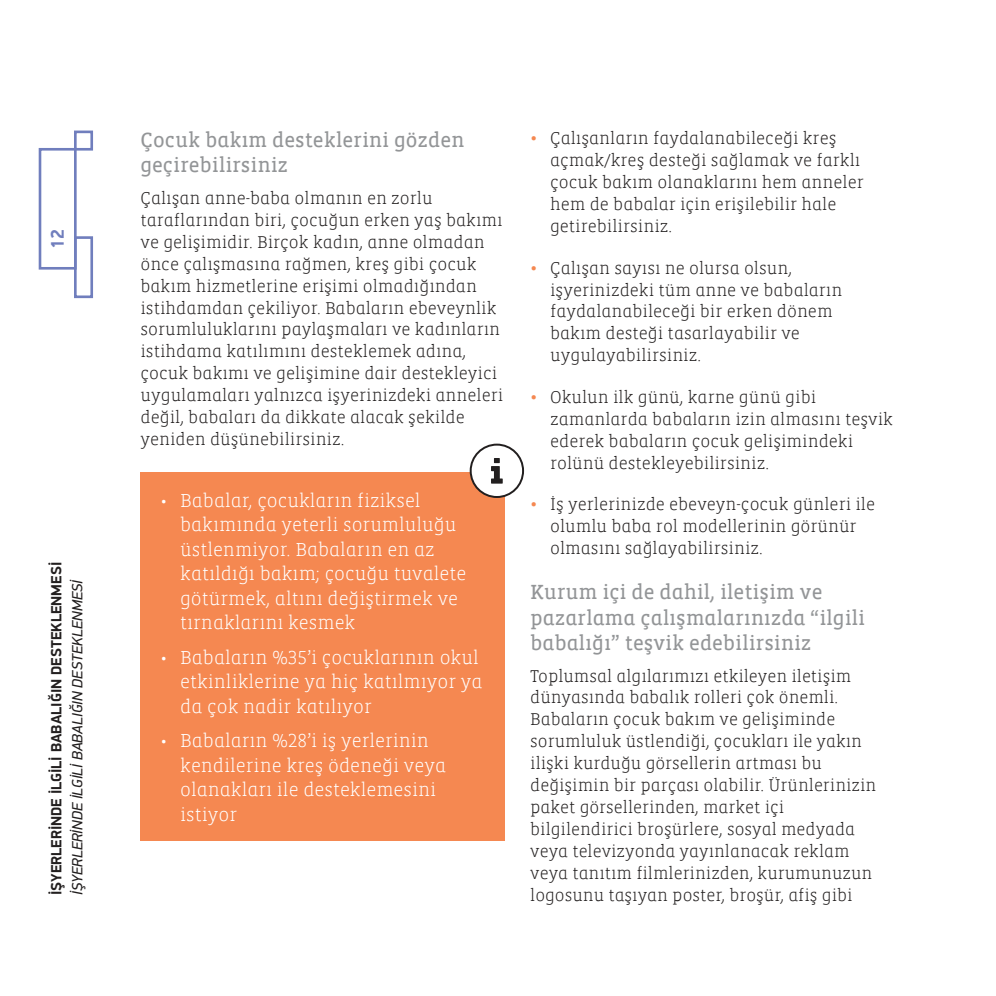
<style>
.page{position:relative;width:996px;height:996px;background:#fff}
.page>*{position:absolute;margin:0;border:0;box-sizing:border-box;transform-origin:0 0}
.t1{font:21px/25.2px "Vista Slab Alt TRU Reg";color:#939597}
.t2{font:19.25px/24.5px "Vista Slab Alt TRU Lig";color:#fff}
.t3{font:700 18.38px "PF Din Display Pro";color:#707ebd}
.t4{font:17.5px/21.9px "Vista Slab Alt TRU Lig";color:#221f1f}
.t5{font:700 14.88px "PF Din Display Pro";color:#221f1f}
.t6{font:italic 14.88px "PF Din Display Pro";letter-spacing:-.005em;color:#221f1f}
.s1{font-family:"Vista Slab Alt TRU Boo";font-size:21px;color:#f58851}
</style>
<div class="page">
<div style="left:39px;top:148px;width:38px;height:121px;border:3px solid #707ebd"></div>
<div style="left:74px;top:130px;width:19px;height:20px;border:3px solid #707ebd"></div>
<div style="left:74px;top:236px;width:19px;height:62px;border:3px solid #707ebd"></div>
<div style="left:140px;top:471px;width:365px;height:369px;background:#f58851"></div>
<div style="left:470px;top:444px;width:53px;height:53px;background:#fff;border-radius:50%"></div>
<div style="left:469px;top:443px;width:55px;height:55px;border:2px solid #221f1f;border-radius:50%"></div>
<svg style="left:491px;top:458px;width:11px;height:25px"></svg>
<p class="t3" style="left:47px;top:249px;width:21px;rotate:-90deg">12</p>
<p class="t5" style="left:47px;top:894px;width:334px;rotate:-90deg">İŞYERLERİNDE İLGİLİ BABALIĞIN DESTEKLENMESİ</p>
<p class="t6" style="left:68px;top:894px;width:317px;rotate:-90deg">İŞYERLERİNDE İLGİLİ BABALIĞIN DESTEKLENMESİ</p>
<p class="t1" style="left:140px;top:128px;width:325px">Çocuk bakım desteklerini gözden geçirebilirsiniz</p>
<p class="t4" style="left:140px;top:187px;width:364px">Çalışan anne-baba olmanın en zorlu taraflarından biri, çocuğun erken yaş bakımı ve gelişimidir. Birçok kadın, anne olmadan önce çalışmasına rağmen, kreş gibi çocuk bakım hizmetlerine erişimi olmadığından istihdamdan çekiliyor. Babaların ebeveynlik sorumluluklarını paylaşmaları ve kadınların istihdama katılımını desteklemek adına, çocuk bakımı ve gelişimine dair destekleyici uygulamaları yalnızca işyerinizdeki anneleri değil, babaları da dikkate alacak şekilde yeniden düşünebilirsiniz.</p>
<p class="t2" style="left:180px;top:487px;width:287px;text-indent:-20px">• Babalar, çocukların fiziksel bakımında yeterli sorumluluğu üstlenmiyor. Babaların en az katıldığı bakım; çocuğu tuvalete götürmek, altını değiştirmek ve tırnaklarını kesmek</p>
<p class="t2" style="left:180px;top:644px;width:304px;text-indent:-20px">• Babaların %35’i çocuklarının okul etkinliklerine ya hiç katılmıyor ya da çok nadir katılıyor</p>
<p class="t2" style="left:180px;top:728px;width:267px;text-indent:-20px">• Babaların %28’i iş yerlerinin kendilerine kreş ödeneği veya olanakları ile desteklemesini istiyor</p>
<p class="t4" style="left:550px;top:128px;width:315px;text-indent:-20px"><span class="s1">•</span> Çalışanların faydalanabileceği kreş açmak/kreş desteği sağlamak ve farklı çocuk bakım olanaklarını hem anneler hem de babalar için erişilebilir hale getirebilirsiniz.</p>
<p class="t4" style="left:550px;top:257px;width:293px;text-indent:-20px"><span class="s1">•</span> Çalışan sayısı ne olursa olsun, işyerinizdeki tüm anne ve babaların faydalanabileceği bir erken dönem bakım desteği tasarlayabilir ve uygulayabilirsiniz.</p>
<p class="t4" style="left:550px;top:386px;width:344px;text-indent:-20px"><span class="s1">•</span> Okulun ilk günü, karne günü gibi zamanlarda babaların izin almasını teşvik ederek babaların çocuk gelişimindeki rolünü destekleyebilirsiniz.</p>
<p class="t4" style="left:550px;top:493px;width:326px;text-indent:-20px"><span class="s1">•</span> İş yerlerinizde ebeveyn-çocuk günleri ile olumlu baba rol modellerinin görünür olmasını sağlayabilirsiniz.</p>
<p class="t1" style="left:530px;top:580px;width:336px">Kurum içi de dahil, iletişim ve pazarlama çalışmalarınızda “ilgili babalığı” teşvik edebilirsiniz</p>
<p class="t4" style="left:530px;top:664px;width:347px">Toplumsal algılarımızı etkileyen iletişim dünyasında babalık rolleri çok önemli.<br>Babaların çocuk bakım ve gelişiminde sorumluluk üstlendiği, çocukları ile yakın ilişki kurduğu görsellerin artması bu değişimin bir parçası olabilir. Ürünlerinizin paket görsellerinden, market içi bilgilendirici broşürlere, sosyal medyada veya televizyonda yayınlanacak reklam veya tanıtım filmlerinizden, kurumunuzun logosunu taşıyan poster, broşür, afiş gibi</p>
</div>
